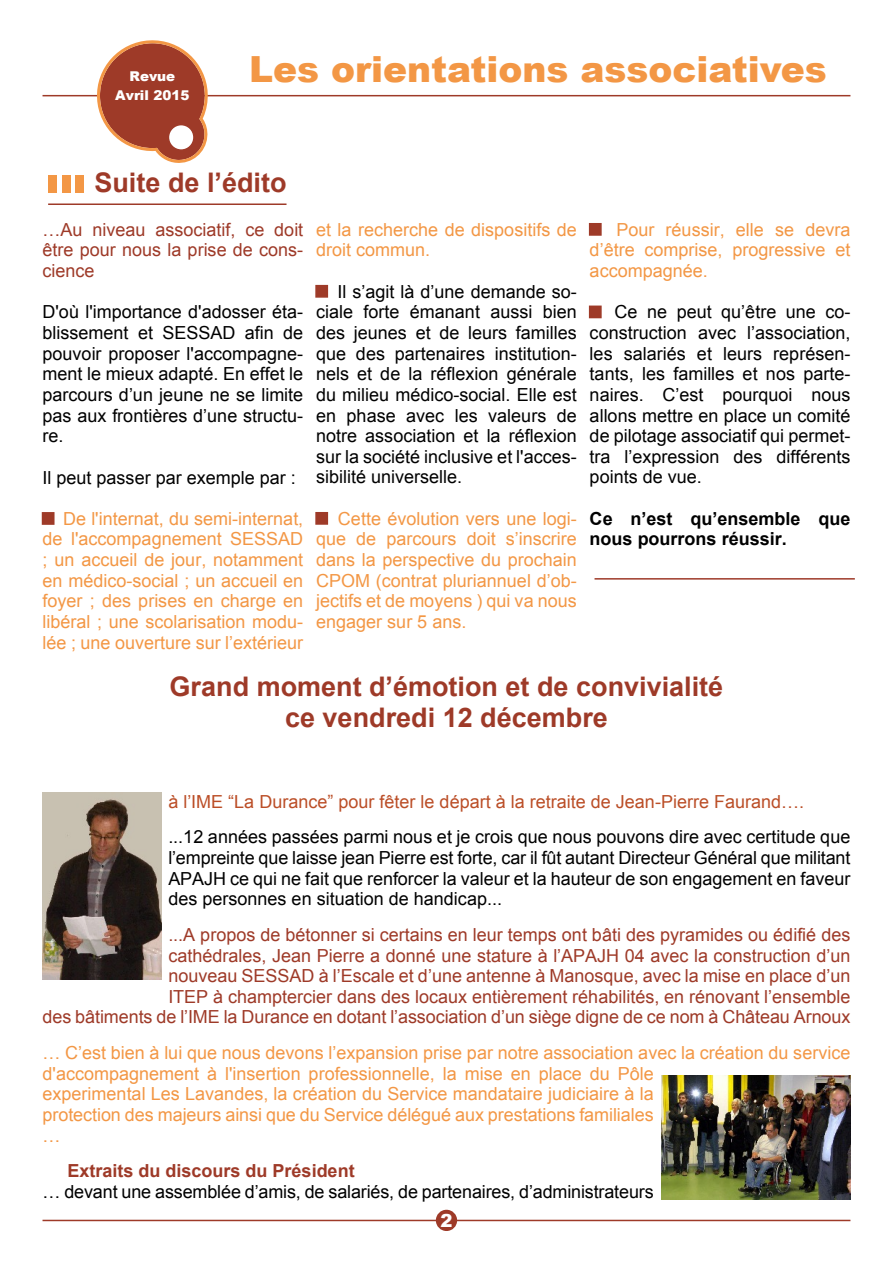
<style>
.page{position:relative;width:893px;height:1263px;background:#fff}
.page>*{position:absolute;margin:0;border:0;box-sizing:border-box;transform-origin:0 0}
.t1{font:900 36px "Arial";color:#f39745}
.t2{font:700 27px/30.9px "Arial";color:#9e3a28;text-align:center}
.t3{font:18px/20.7px "Arial";color:#000;text-align:justify}
.t4{font:18px/20.7px "Arial";color:#f39745;text-align:justify}
.t5{font:18px/20.7px "Arial";color:#9e3a28;text-align:justify}
.t6{font:18px "Arial";color:#bb4e27}
.t7{font:700 18px/20.7px "Arial";color:#000}
.t8{font:700 18px "Arial";color:#9e3a28}
.t9{font:900 18px "Arial";color:#fff}
.t10{font:900 13.5px/19px "Arial";color:#fff;text-align:center}
</style>
<div class="page">
<hr style="left:43px;top:1220px;width:807px;height:1px;background:#9e3a28">
<div style="left:436px;top:1210px;width:21px;height:21px;background:#9e3a28;border:2px solid #9e3a28;border-radius:50%"></div>
<hr style="left:43px;top:95px;width:807px;height:1px;background:#9e3a28">
<svg style="left:97px;top:40px;width:111px;height:123px"></svg>
<div style="left:168px;top:124px;width:27px;height:27px;background:#fff;border:2px solid #9e3a28;border-radius:50%"></div>
<div style="left:42px;top:512px;width:13px;height:13px;background:#9e3a28;border:2px solid #9e3a28"></div>
<div style="left:315px;top:285px;width:13px;height:13px;background:#9e3a28;border:2px solid #9e3a28"></div>
<div style="left:315px;top:512px;width:13px;height:13px;background:#9e3a28;border:2px solid #9e3a28"></div>
<div style="left:589px;top:223px;width:13px;height:13px;background:#9e3a28;border:2px solid #9e3a28"></div>
<div style="left:589px;top:306px;width:13px;height:12px;background:#9e3a28;border:2px solid #9e3a28"></div>
<hr style="left:48px;top:203px;width:239px;height:2px;background:#9e3a28">
<div style="left:76px;top:175px;width:8px;height:17px;background:#f39745"></div>
<div style="left:62px;top:175px;width:9px;height:17px;background:#f39745"></div>
<div style="left:48px;top:175px;width:9px;height:17px;background:#f39745"></div>
<hr style="left:594px;top:578px;width:261px;height:2px;background:#9e3a28">
<img style="left:661px;top:1076px;width:189px;height:123px">
<img style="left:43px;top:793px;width:119px;height:187px">
<p class="t10" style="left:115px;top:68px;width:76px">Revue<br>Avril 2015</p>
<h1 class="t1" style="left:249px;top:56px;width:579px">Les orientations associatives</h1>
<h2 class="t2" style="left:94px;top:170px;width:194px">Suite de l’édito</h2>
<p class="t5" style="left:43px;top:221px;width:262px">…Au niveau associatif, ce doit être pour nous la prise de cons&shy;cience</p>
<p class="t3" style="left:43px;top:303px;width:262px">D'où l'importance d'adosser éta&shy;blissement et SESSAD afin de pouvoir proposer l'accompagne&shy;ment le mieux adapté. En effet le parcours d’un jeune ne se limite pas aux frontières d’une structu&shy;re.</p>
<p class="t3" style="left:43px;top:468px;width:255px">Il peut passer par exemple par :</p>
<p class="t4" style="left:43px;top:510px;width:262px;text-indent:21px">De l'internat, du semi-internat, de l'accompagnement SESSAD ; un accueil de jour, notamment en médico-social ; un accueil en foyer ; des prises en charge en libéral ; une scolarisation modu&shy;lée ; une ouverture sur l’extérieur</p>
<p class="t4" style="left:316px;top:221px;width:262px">et la recherche de dispositifs de droit commun.</p>
<p class="t3" style="left:316px;top:283px;width:262px;text-indent:21px">Il s’agit là d’une demande so&shy;ciale forte émanant aussi bien des jeunes et de leurs familles que des partenaires institution&shy;nels et de la réflexion générale du milieu médico-social. Elle est en phase avec les valeurs de notre association et la réflexion sur la société inclusive et l'acces&shy;sibilité universelle.</p>
<p class="t4" style="left:316px;top:510px;width:262px;text-indent:22px">Cette évolution vers une logi&shy;que de parcours doit s’inscrire dans la perspective du prochain CPOM (contrat pluriannuel d’ob&shy;jectifs et de moyens ) qui va nous engager sur 5 ans.</p>
<p class="t4" style="left:590px;top:221px;width:262px;text-indent:27px">Pour réussir, elle se devra d’être comprise, progressive et accompagnée.</p>
<p class="t3" style="left:590px;top:303px;width:262px;text-indent:25px">Ce ne peut qu’être une co&shy;construction avec l’association, les salariés et leurs représen&shy;tants, les familles et nos parte&shy;naires. C’est pourquoi nous allons mettre en place un comité de pilotage associatif qui permet&shy;tra l’expression des différents points de vue.</p>
<p class="t7" style="left:590px;top:510px;width:262px">Ce n’est qu’ensemble que nous pourrons réussir.</p>
<h2 class="t2" style="left:170px;top:674px;width:555px">Grand moment d’émotion et de convivialité ce vendredi 12 décembre</h2>
<p class="t6" style="left:168px;top:794px;width:637px">à l’IME “La Durance” pour fêter le départ à la retraite de Jean-Pierre Faurand….</p>
<p class="t3" style="left:168px;top:828px;width:684px">...12 années passées parmi nous et je crois que nous pouvons dire avec certitude que l’empreinte que laisse jean Pierre est forte, car il fût autant Directeur Général que militant APAJH ce qui ne fait que renforcer la valeur et la hauteur de son engagement en faveur des personnes en situation de handicap...</p>
<p class="t5" style="left:43px;top:926px;width:809px;text-align:right">...A propos de bétonner si certains en leur temps ont bâti des pyramides ou édifié des<br>cathédrales, Jean Pierre a donné une stature à l’APAJH 04 avec la construction d’un<br>nouveau SESSAD à l’Escale et d’une antenne à Manosque, avec la mise en place d’un<br>ITEP à champtercier dans des locaux entièrement réhabilités, en rénovant l’ensemble<br>des bâtiments de l’IME la Durance en dotant l’association d’un siège digne de ce nom à Château Arnoux</p>
<p class="t4" style="left:43px;top:1044px;width:809px;text-align:left">… C’est bien à lui que nous devons l’expansion prise par notre association avec la création du service d'accompagnement à l'insertion professionnelle, la mise en place du Pôle<br>experimental Les Lavandes, la création du Service mandataire judiciaire à la<br>protection des majeurs ainsi que du Service délégué aux prestations familiales<br>…</p>
<p class="t8" style="left:67px;top:1164px;width:289px">Extraits du discours du Président</p>
<p class="t3" style="left:43px;top:1183px;width:613px">… devant une assemblée d’amis, de salariés, de partenaires, d’administrateurs</p>
<p class="t9" style="left:440px;top:1214px;width:14px">2</p>
</div>
